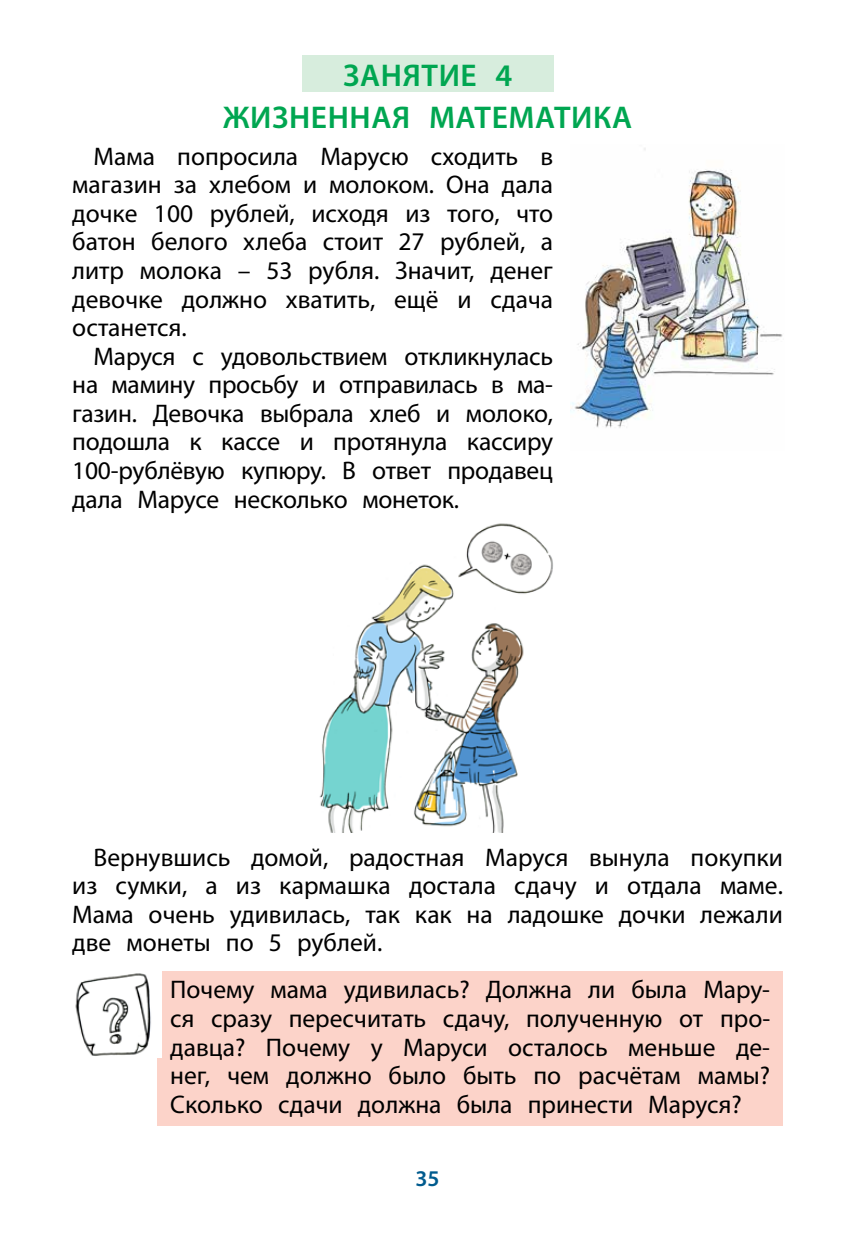
<style>
.page{position:relative;width:851px;height:1234px;background:#fff}
.page>*{position:absolute;margin:0;border:0;box-sizing:border-box;transform-origin:0 0}
.t1{font:600 31.5px/41.8px "Myriad Pro";letter-spacing:.02em;color:#00a651}
.t2{font:25.5px/28.5px "Myriad Pro";color:#000;text-align:justify}
.t3{font:600 22.5px "Myriad Pro";color:#005b8e}
</style>
<div class="page">
<div style="left:302px;top:55px;width:251px;height:37px;background:#d7eddd"></div>
<img style="left:319px;top:523px;width:234px;height:309px">
<div style="left:157px;top:970px;width:625px;height:155px;background:#fcd3c9"></div>
<img style="left:75px;top:970px;width:86px;height:87px">
<img style="left:570px;top:148px;width:213px;height:280px">
<p class="t1" style="left:223px;top:53px;width:291px;text-indent:120px">ЗАНЯТИЕ 4<br>ЖИЗНЕННАЯ математика</p>
<p class="t2" style="left:72px;top:141px;width:482px;text-indent:21px">Мама попросила Марусю сходить в магазин за хлебом и молоком. Она дала дочке 100 рублей, исходя из того, что батон белого хлеба стоит 27 рублей, а литр молока – 53 рубля. Значит, денег девочке должно хватить, ещё и сдача останется.</p>
<p class="t2" style="left:72px;top:341px;width:482px;text-indent:21px">Маруся с удовольствием откликнулась на мамину просьбу и отправилась в ма&shy;газин. Девочка выбрала хлеб и молоко, подошла к кассе и протянула кассиру 100-рублёвую купюру. В ответ продавец дала Марусе несколько монеток.</p>
<p class="t2" style="left:72px;top:842px;width:712px;text-indent:21px">Вернувшись домой, радостная Маруся вынула покупки из сумки, а из кармашка достала сдачу и отдала маме.<br>Мама очень удивилась, так как на ладошке дочки лежали две монеты по 5 рублей.</p>
<p class="t2" style="left:170px;top:974px;width:601px">Почему мама удивилась? Должна ли была Мару&shy;ся сразу пересчитать сдачу, полученную от про&shy;давца? Почему у Маруси осталось меньше де&shy;нег, чем должно было быть по расчётам мамы?<br>Сколько сдачи должна была принести Маруся?</p>
<p class="t3" style="left:415px;top:1163px;width:26px">35</p>
</div>
